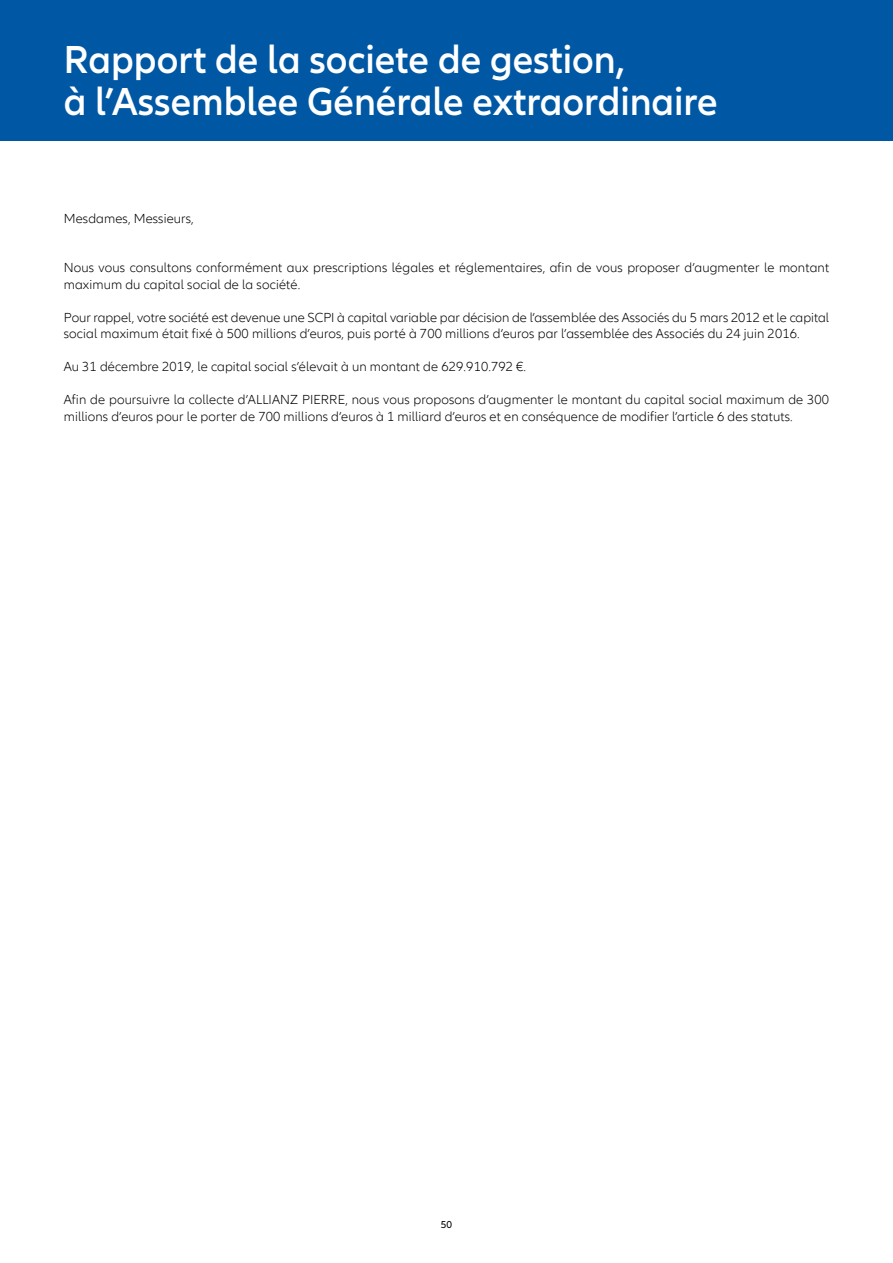
<style>
.page{position:relative;width:893px;height:1263px;background:#fff}
.page>*{position:absolute;margin:0;border:0;box-sizing:border-box;transform-origin:0 0}
.t1{font:600 40.5px/42px "Allianz Neo";color:#fff}
.t2{font:300 13.5px/16.5px "Allianz Neo";letter-spacing:.01em;color:#000}
.t3{font:10.5px "Allianz Neo";color:#000}
</style>
<div class="page">
<div style="left:0;top:0;width:893px;height:140px;background:#0058a4"></div>
<h1 class="t1" style="left:64px;top:40px;width:655px">Rapport de la societe de gestion,<br>à l’Assemblee Générale extraordinaire</h1>
<p class="t2" style="left:64px;top:211px;width:131px">Mesdames, Messieurs,</p>
<p class="t2" style="left:64px;top:260px;width:767px">Nous vous consultons conformément aux prescriptions légales et réglementaires, afin de vous proposer d’augmenter le montant maximum du capital social de la société.</p>
<p class="t2" style="left:64px;top:310px;width:767px">Pour rappel, votre société est devenue une SCPI à capital variable par décision de l’assemblée des Associés du 5 mars 2012 et le capital social maximum était fixé à 500 millions d’euros, puis porté à 700 millions d’euros par l’assemblée des Associés du 24 juin 2016.</p>
<p class="t2" style="left:64px;top:359px;width:464px">Au 31 décembre 2019, le capital social s’élevait à un montant de 629.910.792 €.</p>
<p class="t2" style="left:64px;top:392px;width:767px">Afin de poursuivre la collecte d’ALLIANZ PIERRE, nous vous proposons d’augmenter le montant du capital social maximum de 300 millions d’euros pour le porter de 700 millions d’euros à 1 milliard d’euros et en conséquence de modifier l’article 6 des statuts.</p>
<p class="t3" style="left:441px;top:1219px;width:13px">50</p>
</div>
